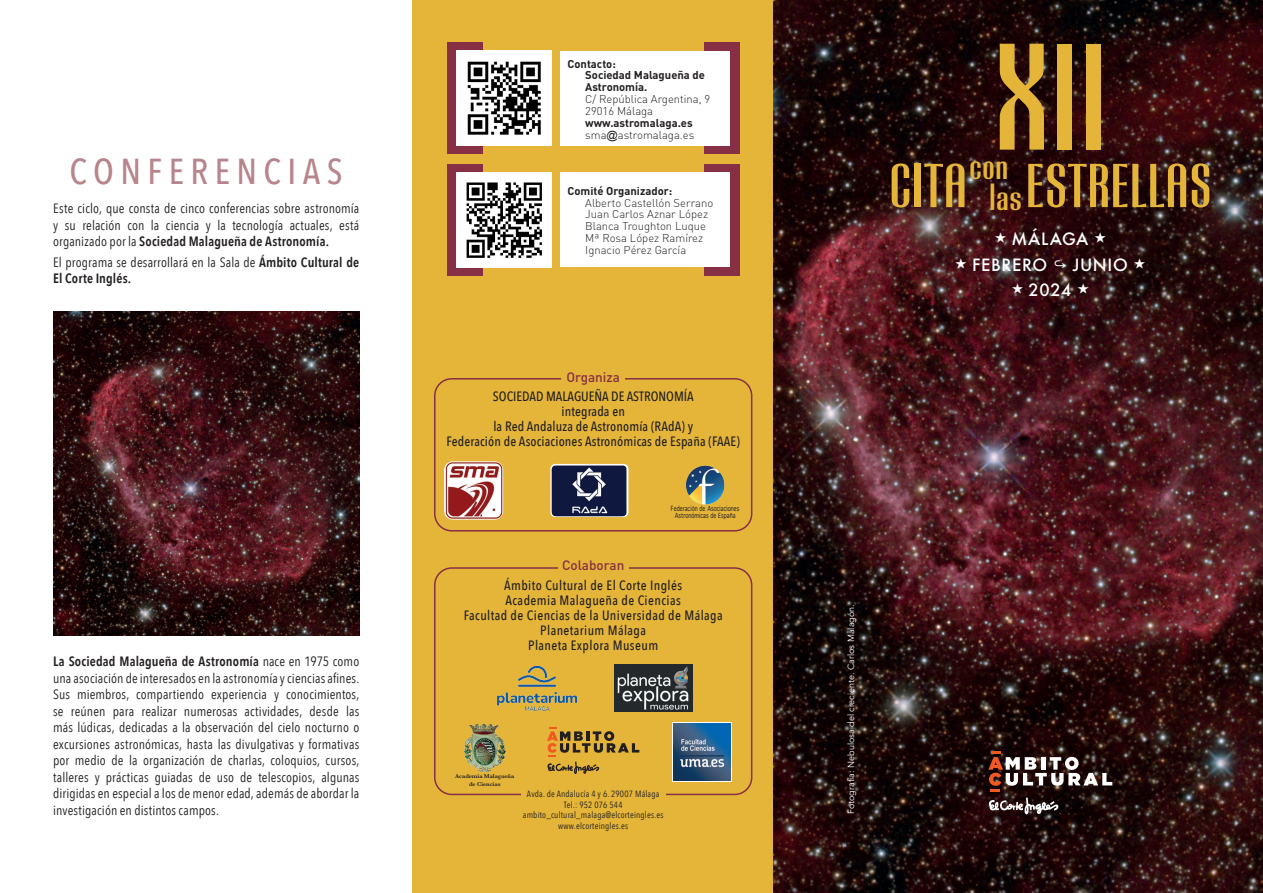
<style>
.page{position:relative;width:1263px;height:893px;background:#fff}
.page>*{position:absolute;margin:0;border:0;box-sizing:border-box;transform-origin:0 0}
.t1{font:157.8px "Cg Radiant Bd Ex Cd";color:#e5b53a}
.t2{font:64.5px "Cg Radiant Bd Ex Cd";color:#e5b53a}
.t3{font:37.5px "Cg Radiant Bd Ex Cd";color:#e5b53a}
.t4{font:500 36px "Avenir Next Condensed";letter-spacing:.18em;color:#b7858b}
.t5{font:500 16.5px "Futura";letter-spacing:.04em;color:#fff}
.t6{font:13.5px/16.5px "Avenir Next Condensed";letter-spacing:.01em;color:#231f20;text-align:justify}
.t7{font:500 13.5px "Avenir Next Condensed";letter-spacing:.03em;color:#231f20}
.t8{font:500 13.5px "Avenir Next Condensed";letter-spacing:.01em;color:#231f20}
.t9{font:500 13.5px "Avenir Next Condensed";color:#231f20}
.t10{font:500 13.5px "DIN";color:#862f45}
.t11{font:300 11.25px "DIN";color:#231f20}
.t12{font:700 11.25px/11.9px "DIN";color:#231f20}
.t13{font:9px "Avenir Next Condensed";letter-spacing:.02em;color:#231f20}
.t14{font:9px "Avenir";color:#fff}
.t15{font:6.75px "Geneva";letter-spacing:.01em;color:#231f20;scale:.75 1}
.t16{font:600 6px "Baskerville";letter-spacing:-.01em;color:#231f20}
.s1{font-weight:600}
.s2{font-family:"Arial";font-weight:400}
</style>
<div class="page">
<div style="left:412px;top:0;width:362px;height:893px;background:#e5b53a"></div>
<img style="left:774px;top:0;width:489px;height:893px">
<svg style="left:987px;top:798px;width:73px;height:17px"></svg>
<svg style="left:988px;top:751px;width:124px;height:40px"></svg>
<svg style="left:550px;top:464px;width:78px;height:53px"></svg>
<img style="left:552px;top:465px;width:75px;height:51px">
<div style="left:444px;top:461px;width:59px;height:59px;background:#f5e2b4;border-radius:9px"></div>
<img style="left:444px;top:462px;width:59px;height:57px">
<img style="left:685px;top:465px;width:40px;height:40px">
<div style="left:447px;top:43px;width:36px;height:111px;background:#862f45"></div>
<div style="left:704px;top:43px;width:35px;height:111px;background:#862f45"></div>
<div style="left:704px;top:164px;width:35px;height:112px;background:#862f45"></div>
<div style="left:447px;top:164px;width:36px;height:112px;background:#862f45"></div>
<div style="left:560px;top:51px;width:170px;height:95px;background:#fff"></div>
<div style="left:560px;top:173px;width:170px;height:94px;background:#fff"></div>
<img style="left:456px;top:51px;width:95px;height:95px">
<img style="left:456px;top:172px;width:95px;height:95px">
<img style="left:53px;top:311px;width:306px;height:325px">
<img style="left:614px;top:665px;width:79px;height:47px">
<img style="left:497px;top:665px;width:81px;height:46px">
<div style="left:434px;top:378px;width:318px;height:153px;border:2px solid #862f45;border-radius:17px"></div>
<div style="left:434px;top:567px;width:318px;height:228px;border:2px solid #862f45;border-radius:17px"></div>
<div style="left:561px;top:367px;width:64px;height:20px;background:#e5b53a"></div>
<div style="left:558px;top:557px;width:71px;height:15px;background:#e5b53a"></div>
<div style="left:521px;top:786px;width:144px;height:15px;background:#e5b53a"></div>
<svg style="left:673px;top:722px;width:59px;height:60px"></svg>
<img style="left:674px;top:724px;width:57px;height:57px">
<img style="left:463px;top:723px;width:43px;height:50px">
<svg style="left:547px;top:727px;width:92px;height:47px"></svg>
<svg style="left:995px;top:233px;width:11px;height:10px"></svg>
<svg style="left:1095px;top:233px;width:10px;height:10px"></svg>
<svg style="left:955px;top:258px;width:11px;height:10px"></svg>
<svg style="left:1055px;top:260px;width:11px;height:8px"></svg>
<svg style="left:1134px;top:258px;width:11px;height:10px"></svg>
<svg style="left:1012px;top:284px;width:11px;height:10px"></svg>
<svg style="left:1078px;top:284px;width:10px;height:10px"></svg>
<p class="t4" style="left:70px;top:149px;width:275px">CONFERENCIAS</p>
<p class="t6" style="left:53px;top:200px;width:308px">Este ciclo, que consta de cinco conferencias sobre astronomía y su relación con la ciencia y la tecnología actuales, está organizado por la <span class="s1">Sociedad Malagueña de Astronomía.</span></p>
<p class="t6" style="left:53px;top:253px;width:308px">El programa se desarrollará en la Sala de <span class="s1">Ámbito Cultural de<br>El Corte Inglés.</span></p>
<p class="t6" style="left:53px;top:653px;width:308px"><span class="s1">La Sociedad Malagueña de Astronomía</span> nace en 1975 como una asociación de interesados en la astronomía y ciencias afines.<br>Sus miembros, compartiendo experiencia y conocimientos, se reúnen para realizar numerosas actividades, desde las más lúdicas, dedicadas a la observación del cielo nocturno o excursiones astronómicas, hasta las divulgativas y formativas por medio de la organización de charlas, coloquios, cursos, talleres y prácticas guiadas de uso de telescopios, algunas dirigidas en especial a los de menor edad, además de abordar la investigación en distintos campos.</p>
<p class="t12" style="left:567px;top:57px;width:50px">Contacto:</p>
<p class="t12" style="left:585px;top:69px;width:121px">Sociedad Malagueña de<br>Astronomía.</p>
<p class="t11" style="left:585px;top:92px;width:127px">C/ República Argentina, 9</p>
<p class="t11" style="left:585px;top:104px;width:69px">29016 Málaga</p>
<p class="t12" style="left:585px;top:116px;width:109px">www.astromalaga.es</p>
<p class="t11" style="left:585px;top:128px;width:111px">sma<span class="s2">@</span>astromalaga.es</p>
<p class="t12" style="left:567px;top:184px;width:106px">Comité Organizador:</p>
<p class="t11" style="left:585px;top:196px;width:130px">Alberto Castellón Serrano</p>
<p class="t11" style="left:585px;top:207px;width:124px">Juan Carlos Aznar López</p>
<p class="t11" style="left:585px;top:219px;width:122px">Blanca Troughton Luque</p>
<p class="t11" style="left:585px;top:231px;width:119px">Mª Rosa López Ramírez</p>
<p class="t11" style="left:585px;top:243px;width:102px">Ignacio Pérez García</p>
<p class="t10" style="left:566px;top:368px;width:55px">Organiza</p>
<p class="t9" style="left:493px;top:388px;width:202px">SOCIEDAD MALAGUEÑA DE ASTRONOMÍA</p>
<p class="t8" style="left:561px;top:403px;width:65px">integrada en</p>
<p class="t8" style="left:493px;top:418px;width:201px">la Red Andaluza de Astronomía (RAdA) y</p>
<p class="t8" style="left:446px;top:433px;width:295px">Federación de Asociaciones Astronómicas de España (FAAE)</p>
<p class="t15" style="left:671px;top:505px;width:93px">Federación de Asociaciones</p>
<p class="t15" style="left:675px;top:512px;width:83px">Astronómicas de España</p>
<p class="t10" style="left:562px;top:557px;width:64px">Colaboran</p>
<p class="t7" style="left:504px;top:577px;width:180px">Ámbito Cultural de El Corte Inglés</p>
<p class="t7" style="left:506px;top:592px;width:177px">Academia Malagueña de Ciencias</p>
<p class="t7" style="left:464px;top:607px;width:260px">Facultad de Ciencias de la Universidad de Málaga</p>
<p class="t7" style="left:540px;top:622px;width:107px">Planetarium Málaga</p>
<p class="t7" style="left:528px;top:637px;width:131px">Planeta Explora Museum</p>
<p class="t16" style="left:455px;top:772px;width:61px">Academia Malagueña</p>
<p class="t16" style="left:469px;top:779px;width:33px">de Ciencias</p>
<p class="t13" style="left:527px;top:786px;width:134px">Avda. de Andalucía 4 y 6. 29007 Málaga</p>
<p class="t13" style="left:564px;top:797px;width:60px">Tel.: 952 076 544</p>
<p class="t13" style="left:523px;top:807px;width:142px">ambito_cultural_malaga@elcorteingles.es</p>
<p class="t13" style="left:558px;top:818px;width:71px">www.elcorteingles.es</p>
<p class="t1" style="left:993px;top:14px;width:116px">XII</p>
<p class="t2" style="left:889px;top:152px;width:325px">CITA ESTRELLAS</p>
<p class="t3" style="left:969px;top:146px;width:41px">con</p>
<p class="t3" style="left:989px;top:178px;width:35px">las</p>
<p class="t5" style="left:1012px;top:228px;width:78px">MÁLAGA</p>
<p class="t5" style="left:972px;top:253px;width:77px">FEBRERO</p>
<p class="t5" style="left:1073px;top:253px;width:57px">JUNIO</p>
<p class="t5" style="left:1029px;top:279px;width:44px">2024</p>
<p class="t14" style="left:846px;top:814px;width:211px;rotate:-90deg">Fotografía: Nebulosa del creciente. Carlos Malagón.</p>
</div>
